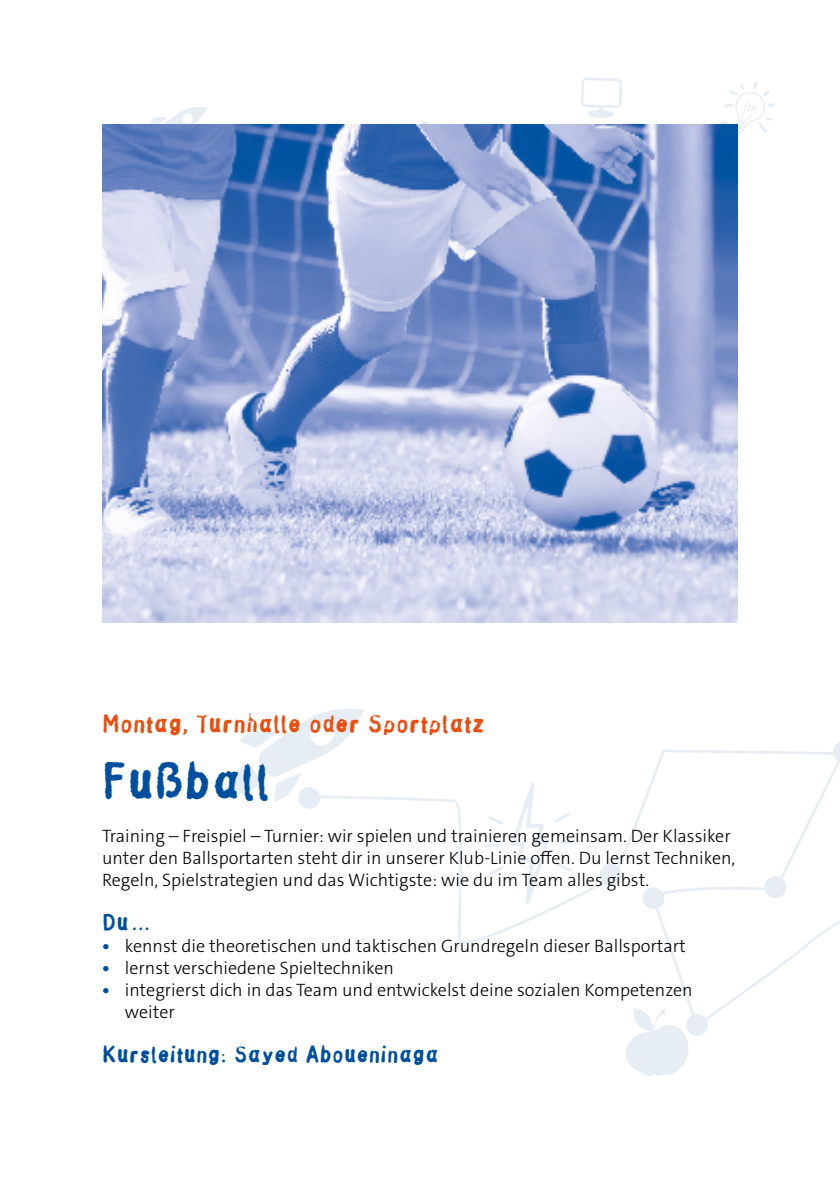
<style>
.page{position:relative;width:840px;height:1191px;background:#fff}
.page>*{position:absolute;margin:0;border:0;box-sizing:border-box;transform-origin:0 0}
.t1{font:48px "Stamp Gothic";color:#004f9f}
.t2{font:24px "Stamp Gothic";color:#e94e0f}
.t3{font:22px "Stamp Gothic";color:#004f9f}
.t4{font:300 18px/22px "The Sans C4 s";color:#000}
.s1{font-weight:700;color:#004f9f}
</style>
<div class="page">
<svg style="left:708px;top:947px;width:98px;height:72px"></svg>
<svg style="left:364px;top:750px;width:475px;height:197px"></svg>
<svg style="left:831px;top:742px;width:8px;height:22px"></svg>
<svg style="left:216px;top:709px;width:148px;height:100px"></svg>
<svg style="left:762px;top:875px;width:25px;height:24px"></svg>
<svg style="left:510px;top:782px;width:65px;height:122px"></svg>
<svg style="left:484px;top:843px;width:16px;height:4px"></svg>
<svg style="left:487px;top:816px;width:16px;height:9px"></svg>
<svg style="left:488px;top:866px;width:15px;height:9px"></svg>
<svg style="left:598px;top:862px;width:110px;height:214px"></svg>
<svg style="left:521px;top:122px;width:197px;height:3px"></svg>
<svg style="left:581px;top:77px;width:41px;height:41px"></svg>
<svg style="left:718px;top:82px;width:56px;height:52px"></svg>
<svg style="left:139px;top:107px;width:382px;height:18px"></svg>
<img style="left:102px;top:125px;width:635px;height:497px">
<h2 class="t2" style="left:102px;top:708px;width:384px">Montag, Turnhalle oder Sportplatz</h2>
<h1 class="t1" style="left:102px;top:750px;width:170px">Fußball</h1>
<p class="t4" style="left:102px;top:825px;width:634px">Training – Freispiel – Turnier: wir spielen und trainieren gemeinsam. Der Klassiker unter den Ballsportarten steht dir in unserer Klub-Linie offen. Du lernst Techniken,<br>Regeln, Spielstrategien und das Wichtigste: wie du im Team alles gibst.</p>
<p class="t3" style="left:102px;top:908px;width:50px">Du…</p>
<p class="t4" style="left:102px;top:935px;width:585px"><span class="s1">•</span> kennst die theoretischen und taktischen Grundregeln dieser Ballsportart</p>
<p class="t4" style="left:102px;top:957px;width:293px"><span class="s1">•</span> lernst verschiedene Spieltechniken</p>
<p class="t4" style="left:125px;top:979px;width:569px;text-indent:-23px"><span class="s1">•</span> integrierst dich in das Team und entwickelst deine sozialen Kompetenzen weiter</p>
<p class="t3" style="left:102px;top:1040px;width:338px">Kursleitung: Sayed Aboueninaga</p>
</div>
